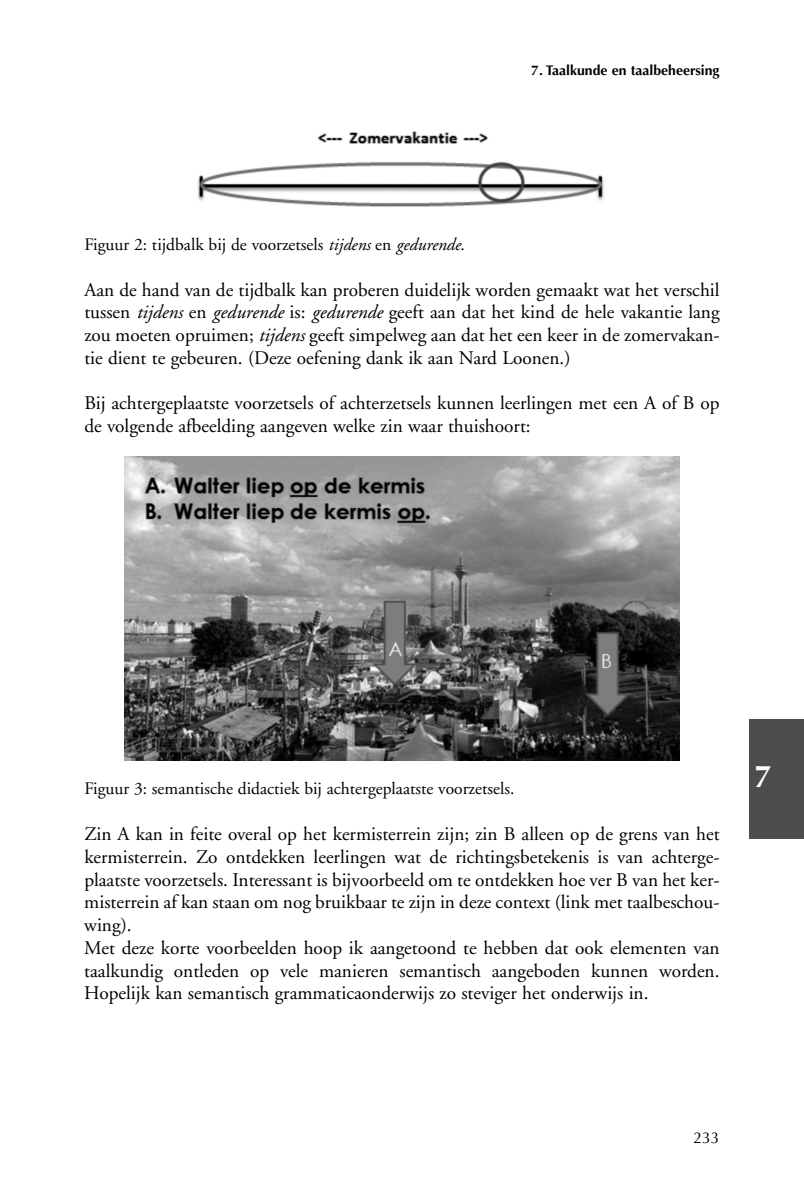
<style>
.page{position:relative;width:804px;height:1201px;background:#fff}
.page>*{position:absolute;margin:0;border:0;box-sizing:border-box;transform-origin:0 0}
.t1{font:700 31.5px "Optima";color:#fff}
.t2{font:19.25px/22.8px "Adobe Garamond";color:#000}
.t3{font:17.5px "Adobe Garamond";color:#000}
.t4{font:15.75px "Optima";color:#000}
.t5{font:700 14px "Optima";color:#000}
.s1{font-style:italic}
</style>
<div class="page">
<div style="left:749px;top:719px;width:55px;height:119px;background:#4d4d4d"></div>
<img style="left:197px;top:131px;width:407px;height:76px">
<img style="left:125px;top:456px;width:554px;height:304px">
<p class="t5" style="left:531px;top:65px;width:190px">7. Taalkunde en taalbeheersing</p>
<p class="t3" style="left:84px;top:237px;width:382px">Figuur 2: tijdbalk bij de voorzetsels <span class="s1">tijdens</span> en <span class="s1">gedurende</span>.</p>
<p class="t2" style="left:84px;top:280px;width:636px;text-align:justify">Aan de hand van de tijdbalk kan proberen duidelijk worden gemaakt wat het verschil tussen <span class="s1">tijdens</span> en <span class="s1">gedurende</span> is: <span class="s1">gedurende</span> geeft aan dat het kind de hele vakantie lang zou moeten opruimen; <span class="s1">tijdens</span> geeft simpelweg aan dat het een keer in de zomervakan&shy;tie dient te gebeuren. (Deze oefening dank ik aan Nard Loonen.)</p>
<p class="t2" style="left:84px;top:393px;width:636px">Bij achtergeplaatste voorzetsels of achterzetsels kunnen leerlingen met een A of B op de volgende afbeelding aangeven welke zin waar thuishoort:</p>
<p class="t3" style="left:84px;top:782px;width:431px">Figuur 3: semantische didactiek bij achtergeplaatste voorzetsels.</p>
<p class="t2" style="left:84px;top:824px;width:637px">Zin A kan in feite overal op het kermisterrein zijn; zin B alleen op de grens van het kermisterrein. Zo ontdekken leerlingen wat de richtingsbetekenis is van achterge&shy;plaatste voorzetsels. Interessant is bijvoorbeeld om te ontdekken hoe ver B van het ker&shy;misterrein af kan staan om nog bruikbaar te zijn in deze context (link met taalbeschou&shy;wing).<br>Met deze korte voorbeelden hoop ik aangetoond te hebben dat ook elementen van taalkundig ontleden op vele manieren semantisch aangeboden kunnen worden.<br>Hopelijk kan semantisch grammaticaonderwijs zo steviger het onderwijs in.</p>
<h1 class="t1" style="left:754px;top:763px;width:19px">7</h1>
<p class="t4" style="left:693px;top:1131px;width:28px">233</p>
</div>
